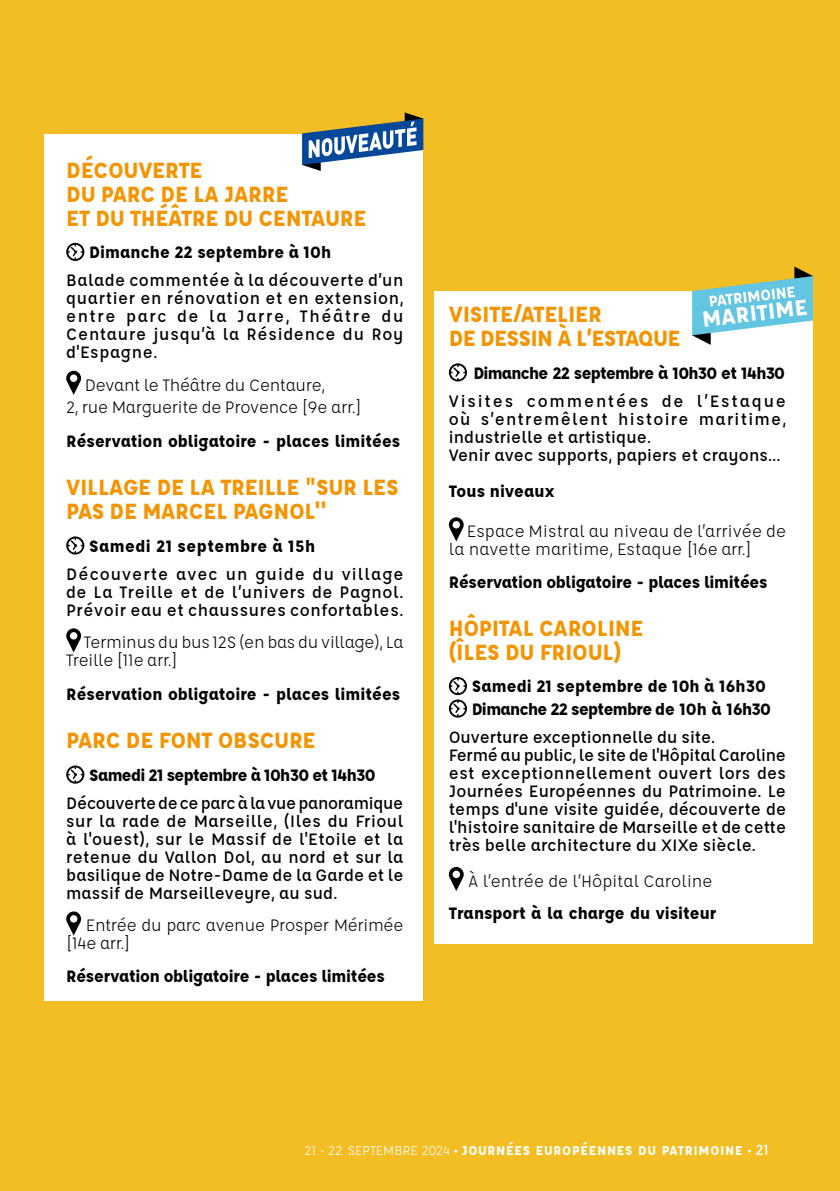
<style>
.page{position:relative;width:840px;height:1191px;background:#fff}
.page>*{position:absolute;margin:0;border:0;box-sizing:border-box;transform-origin:0 0}
.t1{font:700 24px/24px "Affogato";letter-spacing:-.015em;color:#f49400}
.t2{font:700 24px/24px "Affogato";letter-spacing:-.035em;color:#f49400}
.t3{font:700 24px "Affogato";color:#fff}
.t4{font:500 18px/18px "Affogato";letter-spacing:.005em;color:#000;text-align:justify}
.t5{font:700 18px/22.4px "Affogato";letter-spacing:-.005em;color:#000}
.t6{font:18px/18px "Affogato";letter-spacing:-.015em;color:#000}
.t7{font:18px/18px "Affogato";letter-spacing:.005em;color:#000}
.t8{font:700 18px "Affogato";letter-spacing:-.04em;color:#000}
.t9{font:700 18px "Affogato";letter-spacing:-.035em;color:#000}
.t10{font:700 18px "Affogato";letter-spacing:.025em;color:#000}
.t11{font:700 14px "Affogato";letter-spacing:.05em;color:#fff}
.s1{font-family:"Helvetica"}
.s2{font-weight:400}
.s3{font-weight:500;font-size:16px}
</style>
<div class="page">
<div style="left:0;top:0;width:839px;height:1191px;background:#f2be24"></div>
<div style="left:44px;top:134px;width:379px;height:867px;background:#fff"></div>
<div style="left:434px;top:291px;width:378px;height:653px;background:#fff"></div>
<svg style="left:66px;top:243px;width:18px;height:18px"></svg>
<svg style="left:66px;top:371px;width:15px;height:24px"></svg>
<svg style="left:66px;top:536px;width:18px;height:18px"></svg>
<svg style="left:66px;top:628px;width:15px;height:24px"></svg>
<svg style="left:66px;top:765px;width:18px;height:18px"></svg>
<svg style="left:66px;top:911px;width:15px;height:24px"></svg>
<svg style="left:448px;top:363px;width:18px;height:18px"></svg>
<svg style="left:448px;top:517px;width:15px;height:24px"></svg>
<svg style="left:448px;top:677px;width:18px;height:40px"></svg>
<svg style="left:448px;top:867px;width:15px;height:24px"></svg>
<svg style="left:302px;top:112px;width:121px;height:59px"></svg>
<svg style="left:692px;top:266px;width:120px;height:79px"></svg>
<h1 class="t1" style="left:66px;top:157px;width:302px">DÉCOUVERTE<br>DU PARC DE LA JARRE<br>ET DU THÉÂTRE DU CENTAURE</h1>
<p class="t5" style="left:89px;top:241px;width:243px">Dimanche 22 septembre à 10h</p>
<p class="t4" style="left:66px;top:271px;width:338px">Balade commentée à la découverte d’un quartier en rénovation et en extension, entre parc de la Jarre, Théâtre du Centaure jusqu’à la Résidence du Roy d'Espagne.</p>
<p class="t6" style="left:66px;top:373px;width:297px;line-height:22.4px;text-indent:18px">Devant le Théâtre du Centaure,<br>2, rue Marguerite de Provence [9e arr.]</p>
<p class="t5" style="left:66px;top:430px;width:335px">Réservation obligatoire - places limitées</p>
<h1 class="t1" style="left:66px;top:475px;width:334px">VILLAGE DE LA TREILLE <span class="s1">"</span>SUR LES<br>PAS DE MARCEL PAGNOL"</h1>
<p class="t10" style="left:89px;top:534px;width:227px">Samedi 21 septembre à 15h</p>
<p class="t4" style="left:66px;top:564px;width:338px">Découverte avec un guide du village de La Treille et de l’univers de Pagnol.<br>Prévoir eau et chaussures confortables.</p>
<p class="t6" style="left:66px;top:633px;width:338px;text-indent:18px">Terminus du bus 12S (en bas du village), La<br>Treille [11e arr.]</p>
<p class="t5" style="left:66px;top:683px;width:335px">Réservation obligatoire - places limitées</p>
<h1 class="t1" style="left:66px;top:728px;width:251px">PARC DE FONT OBSCURE</h1>
<p class="t9" style="left:89px;top:763px;width:288px">Samedi 21 septembre à 10h30 et 14h30</p>
<p class="t4" style="left:66px;top:793px;width:338px">Découverte de ce parc à la vue panoramique sur la rade de Marseille, (Iles du Frioul à l'ouest), sur le Massif de l'Etoile et la retenue du Vallon Dol, au nord et sur la basilique de Notre-Dame de la Garde et le massif de Marseilleveyre, au sud.</p>
<p class="t6" style="left:66px;top:916px;width:338px;text-indent:19px">Entrée du parc avenue Prosper Mérimée [14e arr.]</p>
<p class="t5" style="left:66px;top:964px;width:320px">Réservation obligatoire - places limitées</p>
<h1 class="t3" style="left:700px;top:304px;width:107px;rotate:-7deg">MARITIME</h1>
<h1 class="t2" style="left:448px;top:301px;width:233px">VISITE/ATELIER<br>DE DESSIN À L’ESTAQUE</h1>
<p class="t8" style="left:473px;top:361px;width:313px">Dimanche 22 septembre à 10h30 et 14h30</p>
<p class="t4" style="left:448px;top:391px;width:338px;text-align:left">Visites commentées de l’Estaque où s’entremêlent histoire maritime, industrielle et artistique.<br>Venir avec supports, papiers et crayons…</p>
<p class="t5" style="left:448px;top:479px;width:107px">Tous niveaux</p>
<p class="t7" style="left:448px;top:522px;width:338px;text-indent:18px">Espace Mistral au niveau de l’arrivée de la navette maritime, Estaque [16e arr.]</p>
<p class="t5" style="left:448px;top:570px;width:320px">Réservation obligatoire - places limitées</p>
<h1 class="t1" style="left:448px;top:615px;width:196px">HÔPITAL CAROLINE (ÎLES DU FRIOUL)</h1>
<p class="t5" style="left:471px;top:675px;width:300px">Samedi 21 septembre de 10h à 16h30<br>Dimanche 22 septembre de 10h à 16h30</p>
<p class="t4" style="left:448px;top:727px;width:338px;text-align:left">Ouverture exceptionnelle du site.<br>Fermé au public, le site de l'Hôpital Caroline est exceptionnellement ouvert lors des Journées Européennes du Patrimoine. Le temps d'une visite guidée, découverte de l'histoire sanitaire de Marseille et de cette très belle architecture du XIXe siècle.</p>
<p class="t7" style="left:468px;top:872px;width:246px">À l’entrée de l’Hôpital Caroline</p>
<p class="t5" style="left:448px;top:902px;width:269px">Transport à la charge du visiteur</p>
<p class="t11" style="left:304px;top:1141px;width:466px"><span class="s2">21 - 22 SEPTEMBRE 2024</span> • JOURNÉES EUROPÉENNES DU PATRIMOINE • <span class="s3">21</span></p>
</div>
